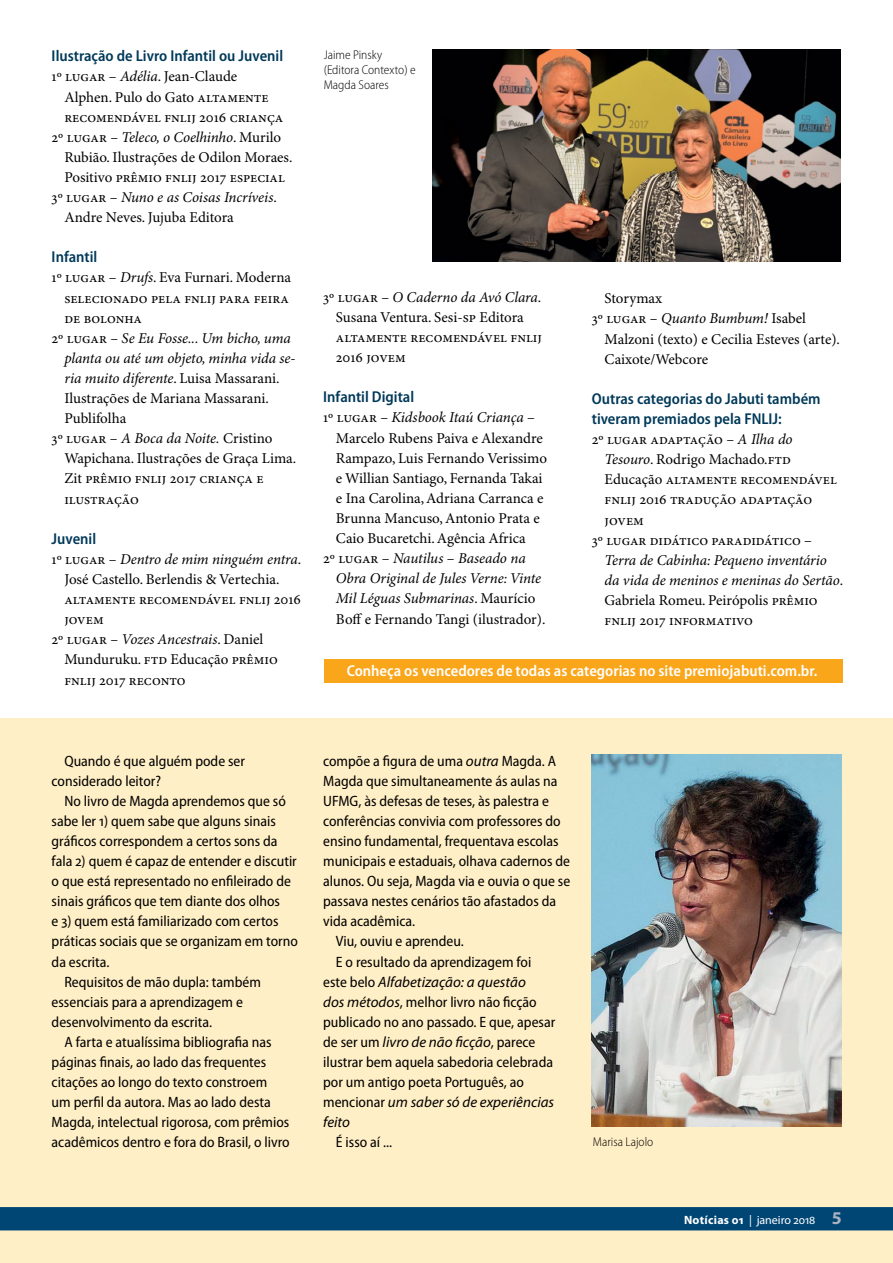
<style>
.page{position:relative;width:893px;height:1263px;background:#fff}
.page>*{position:absolute;margin:0;border:0;box-sizing:border-box;transform-origin:0 0}
.t1{font:600 semi-condensed 15.75px/20.1px "Myriad Pro";color:#003959}
.t2{font:600 semi-condensed 15.75px "Myriad Pro";color:#fff}
.t3{font:semi-condensed 15px/20.1px "Myriad Pro";color:#000}
.t4{font:15px/20.1px "Minion Pro";color:#000}
.t5{font:italic 15px/20.1px "Minion Pro";letter-spacing:-.005em;color:#000}
.t6{font:italic 15px "Myriad Pro";color:#000}
.t7{font:300 semi-condensed 12.75px/15px "Myriad Pro";color:#000}
.t8{font:12px "Myriad Pro";letter-spacing:-.005em;color:#fff}
.s1{font-style:italic}
.s2{font-style:normal}
.s3{font-style:italic;font-stretch:normal}
.s4{font-style:normal;font-stretch:semi-condensed}
.s5{font-weight:700}
.s6{font-weight:700;font-size:18px;color:#abb3c3}
</style>
<div class="page">
<div style="left:324px;top:660px;width:519px;height:23px;background:#faa61a"></div>
<div style="left:0;top:719px;width:893px;height:544px;background:#ffefc6"></div>
<div style="left:0;top:1207px;width:893px;height:23px;background:#004674"></div>
<img style="left:432px;top:50px;width:408px;height:211px">
<img style="left:591px;top:754px;width:251px;height:373px">
<p class="t1" style="left:52px;top:46px;width:233px">Ilustração de Livro Infantil ou Juvenil</p>
<p class="t4" style="left:52px;top:67px;width:187px">1º Lugar – <span class="s1">Adélia</span>. Jean-Claude</p>
<p class="t4" style="left:64px;top:87px;width:206px">Alphen. Pulo do Gato Altamente</p>
<p class="t4" style="left:64px;top:107px;width:219px">Recomendável FNLIJ 2016 Criança</p>
<p class="t5" style="left:52px;top:127px;width:231px"><span class="s2">2º Lugar –</span> Teleco, o Coelhinho<span class="s2">. Murilo</span></p>
<p class="t4" style="left:64px;top:148px;width:230px">Rubião. Ilustrações de Odilon Moraes.</p>
<p class="t4" style="left:64px;top:168px;width:201px">Positivo Prêmio FNLIJ 2017 Especial</p>
<p class="t5" style="left:52px;top:188px;width:227px"><span class="s2">3º Lugar –</span> Nuno e as Coisas Incríveis<span class="s2">.</span></p>
<p class="t4" style="left:64px;top:208px;width:171px">Andre Neves. Jujuba Editora</p>
<p class="t1" style="left:52px;top:247px;width:47px">Infantil</p>
<p class="t4" style="left:52px;top:268px;width:241px">1º Lugar – <span class="s1">Drufs</span>. Eva Furnari. Moderna</p>
<p class="t4" style="left:64px;top:288px;width:224px">Selecionad o pela FNLIJ para Feira</p>
<p class="t4" style="left:64px;top:308px;width:77px">de Bolonha</p>
<p class="t5" style="left:52px;top:328px;width:241px"><span class="s2">2º Lugar –</span> Se Eu Fosse... Um bicho, uma</p>
<p class="t5" style="left:64px;top:349px;width:233px">planta ou até um objeto, minha vida se-</p>
<p class="t5" style="left:64px;top:369px;width:217px">ria muito diferente<span class="s2">. Luisa Massarani.</span></p>
<p class="t4" style="left:64px;top:389px;width:206px">Ilustrações de Mariana Massarani.</p>
<p class="t4" style="left:64px;top:409px;width:63px">Publifolha</p>
<p class="t4" style="left:52px;top:429px;width:222px">3º Lugar – <span class="s1">A Boca da Noite.</span> Cristino</p>
<p class="t4" style="left:64px;top:449px;width:233px">Wapichana. Ilustrações de Graça Lima.</p>
<p class="t4" style="left:64px;top:469px;width:201px">Zit Prêmio FNLIJ 2017 Criança e</p>
<p class="t4" style="left:64px;top:489px;width:76px">Ilustração</p>
<p class="t1" style="left:52px;top:529px;width:46px">Juvenil</p>
<p class="t5" style="left:52px;top:550px;width:251px"><span class="s2">1º Lugar –</span> Dentro de mim ninguém entra<span class="s2">.</span></p>
<p class="t4" style="left:64px;top:570px;width:217px">José Castello. Berlendis &amp; Vertechia.</p>
<p class="t4" style="left:64px;top:590px;width:238px">Altamente Recomendável FNLIJ 2016</p>
<p class="t4" style="left:64px;top:610px;width:40px">Jovem</p>
<p class="t4" style="left:52px;top:630px;width:213px">2º Lugar – <span class="s1">Vozes Ancestrais</span>. Daniel</p>
<p class="t4" style="left:64px;top:650px;width:215px">Munduruku. FTD Educação Prêmi o</p>
<p class="t4" style="left:64px;top:670px;width:123px">FNLIJ 2017 Reconto</p>
<p class="t7" style="left:324px;top:47px;width:94px">Jaime Pinsky (Editora Contexto) e<br>Magda Soares</p>
<p class="t4" style="left:336px;top:288px;width:208px;text-indent:-13px">3º Lugar – <span class="s1">O Caderno da Avó Clara</span>.<br>Susana Ventura. Sesi-SP Editora<br>Altamente Recomendável FNLIJ<br>2016 Jovem</p>
<p class="t1" style="left:323px;top:387px;width:93px">Infantil Digital</p>
<p class="t5" style="left:323px;top:408px;width:213px"><span class="s2">1º Lugar –</span> Kidsbook Itaú Criança <span class="s2">–</span></p>
<p class="t4" style="left:336px;top:428px;width:208px">Marcelo Rubens Paiva e Alexandre</p>
<p class="t4" style="left:336px;top:448px;width:213px">Rampazo, Luis Fernando Verissimo</p>
<p class="t4" style="left:336px;top:469px;width:208px">e Willian Santiago, Fernanda Takai</p>
<p class="t4" style="left:336px;top:489px;width:209px">e Ina Carolina, Adriana Carranca e</p>
<p class="t4" style="left:336px;top:509px;width:205px">Brunna Mancuso, Antonio Prata e</p>
<p class="t4" style="left:336px;top:529px;width:191px">Caio Bucaretchi. Agência Africa</p>
<p class="t5" style="left:323px;top:549px;width:204px"><span class="s2">2º Lugar –</span> Nautilus <span class="s2">–</span> Baseado na</p>
<p class="t5" style="left:336px;top:569px;width:207px">Obra Original de Jules Verne: Vinte</p>
<p class="t5" style="left:336px;top:589px;width:201px">Mil Léguas Submarinas<span class="s2">. Maurício</span></p>
<p class="t4" style="left:336px;top:609px;width:211px">Boff e Fernando Tangi (ilustrador).</p>
<p class="t4" style="left:604px;top:289px;width:59px">Storymax</p>
<p class="t4" style="left:592px;top:309px;width:216px">3º Lugar – <span class="s1">Quanto Bumbum!</span> Isabel</p>
<p class="t4" style="left:605px;top:329px;width:237px">Malzoni (texto) e Cecilia Esteves (arte).</p>
<p class="t4" style="left:605px;top:349px;width:105px">Caixote/Webcore</p>
<p class="t1" style="left:592px;top:389px;width:230px">Outras categorias do Jabuti também tiveram premiados pela FNLIJ:</p>
<p class="t4" style="left:592px;top:430px;width:202px">2º Lugar Adap tação – <span class="s1">A Ilha do</span></p>
<p class="t4" style="left:604px;top:450px;width:188px"><span class="s1">Tesouro</span>. Rodrigo Machado.FTD</p>
<p class="t4" style="left:604px;top:470px;width:231px">Educação Altamente Recomendável</p>
<p class="t4" style="left:604px;top:490px;width:209px">FNLIJ 2016 Tradução Adaptação</p>
<p class="t4" style="left:604px;top:510px;width:40px">Jovem</p>
<p class="t4" style="left:592px;top:530px;width:151px">3º Lugar Didático Paradid</p>
<p class="t4" style="left:764px;top:530px;width:49px">ático –</p>
<p class="t5" style="left:605px;top:550px;width:240px">Terra de Cabinha: Pequeno inventário da vida de meninos e meninas do Sertão<span class="s2">.<br>Gabriela Romeu. Peirópolis Prêmio FNLIJ 2017 Informativo</span></p>
<p class="t2" style="left:347px;top:662px;width:472px">Conheça os vencedores de todas as categorias no site premiojabuti.com.br.</p>
<p class="t3" style="left:52px;top:750px;width:195px;text-indent:13px">Quando é que alguém pode ser considerado leitor?</p>
<p class="t3" style="left:64px;top:790px;width:223px">No livro de Magda aprendemos que só</p>
<p class="t3" style="left:52px;top:810px;width:226px">sabe ler 1) quem sabe que alguns sinais</p>
<p class="t3" style="left:52px;top:831px;width:227px">gráficos correspondem a certos sons da</p>
<p class="t3" style="left:52px;top:851px;width:247px">fala 2) quem é capaz de entender e discutir</p>
<p class="t3" style="left:52px;top:871px;width:241px">o que está representado no enfileirado de</p>
<p class="t3" style="left:52px;top:891px;width:230px">sinais gráficos que tem diante dos olhos</p>
<p class="t3" style="left:52px;top:911px;width:228px">e 3) quem está familiarizado com certos</p>
<p class="t3" style="left:52px;top:931px;width:248px">práticas sociais que se organizam em torno</p>
<p class="t3" style="left:52px;top:951px;width:59px">da escrita.</p>
<p class="t3" style="left:64px;top:971px;width:198px">Requisitos de mão dupla: também</p>
<p class="t3" style="left:52px;top:991px;width:193px">essenciais para a aprendizagem e</p>
<p class="t3" style="left:52px;top:1011px;width:162px">desenvolvimento da escrita.</p>
<p class="t3" style="left:64px;top:1032px;width:209px">A farta e atualíssima bibliografia nas</p>
<p class="t3" style="left:52px;top:1052px;width:216px">páginas finais, ao lado das frequentes</p>
<p class="t3" style="left:52px;top:1072px;width:217px">citações ao longo do texto constroem</p>
<p class="t3" style="left:52px;top:1092px;width:221px">um perfil da autora. Mas ao lado desta</p>
<p class="t3" style="left:52px;top:1112px;width:239px">Magda, intelectual rigorosa, com prêmios</p>
<p class="t3" style="left:52px;top:1132px;width:240px">acadêmicos dentro e fora do Brasil, o livro</p>
<p class="t3" style="left:323px;top:750px;width:234px">compõe a figura de uma <span class="s3">outra</span> Magda. A</p>
<p class="t3" style="left:323px;top:770px;width:236px">Magda que simultaneamente ás aulas na</p>
<p class="t3" style="left:323px;top:790px;width:227px">UFMG, às defesas de teses, às palestra e</p>
<p class="t3" style="left:323px;top:810px;width:239px">conferências convivia com professores do</p>
<p class="t3" style="left:323px;top:831px;width:237px">ensino fundamental, frequentava escolas</p>
<p class="t3" style="left:323px;top:851px;width:248px">municipais e estaduais, olhava cadernos de</p>
<p class="t3" style="left:323px;top:871px;width:249px">alunos. Ou seja, Magda via e ouvia o que se</p>
<p class="t3" style="left:323px;top:891px;width:234px">passava nestes cenários tão afastados da</p>
<p class="t3" style="left:323px;top:911px;width:93px">vida acadêmica.</p>
<p class="t3" style="left:336px;top:931px;width:130px">Viu, ouviu e aprendeu.</p>
<p class="t3" style="left:336px;top:951px;width:197px">E o resultado da aprendizagem foi</p>
<p class="t6" style="left:323px;top:972px;width:204px"><span class="s4">este belo</span> Alfabetização: a questão</p>
<p class="t3" style="left:323px;top:991px;width:215px"><span class="s3">dos métodos</span>, melhor livro não ficção</p>
<p class="t3" style="left:323px;top:1011px;width:234px">publicado no ano passado. E que, apesar</p>
<p class="t6" style="left:323px;top:1033px;width:214px"><span class="s4">de ser um</span> livro de não ficção<span class="s4">, parece</span></p>
<p class="t3" style="left:323px;top:1052px;width:231px">ilustrar bem aquela sabedoria celebrada</p>
<p class="t3" style="left:323px;top:1072px;width:202px">por um antigo poeta Português, ao</p>
<p class="t6" style="left:323px;top:1093px;width:233px"><span class="s4">mencionar</span> um saber só de experiências</p>
<p class="t6" style="left:323px;top:1113px;width:28px">feito</p>
<p class="t3" style="left:336px;top:1132px;width:58px">É isso aí ...</p>
<p class="t7" style="left:593px;top:1134px;width:62px">Marisa Lajolo</p>
<p class="t8" style="left:684px;top:1212px;width:159px"><span class="s5">Notícias 01</span> | janeiro 2018 <span class="s6">5</span></p>
</div>
